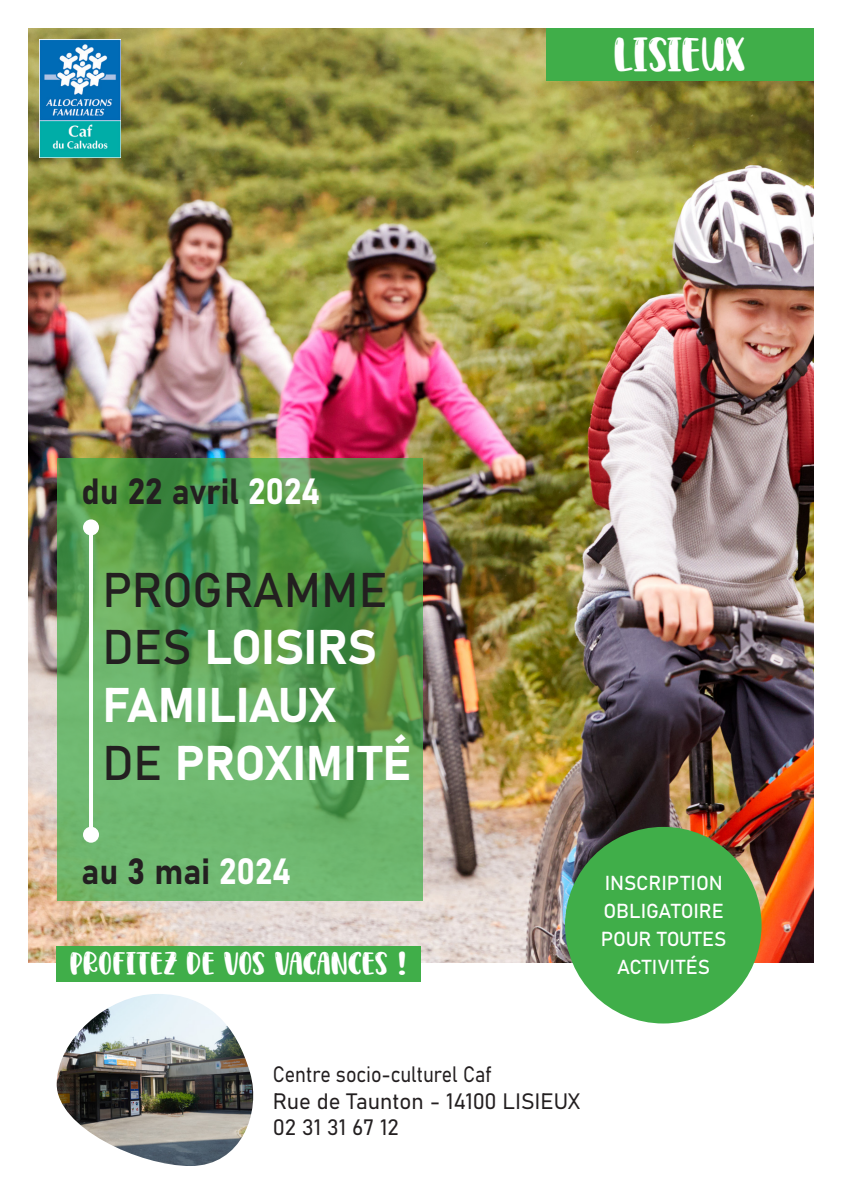
<style>
.page{position:relative;width:842px;height:1191px;background:#fff}
.page>*{position:absolute;margin:0;border:0;box-sizing:border-box;transform-origin:0 0}
.t1{font:48px "Bahnschrift";letter-spacing:-.01em;color:#fff}
.t2{font:48px "Bahnschrift";letter-spacing:-.01em;color:#231f20}
.t3{font:36px "Bahnschrift";color:#231f20;scale:.94 1}
.t4{font:36px "DEARSANTA";letter-spacing:-.07em;color:#fff;scale:1.25 1}
.t5{font:24px "DEARSANTA";letter-spacing:-.05em;color:#fff;scale:1.25 1}
.t6{font:22px "Bahnschrift";color:#231f20}
.t7{font:22px "Bahnschrift";color:#231f20;scale:.88 1}
.t8{font:20px "Bahnschrift";color:#fff}
.s1{color:#fff}
.s2{color:#231f20}
.s3{font-family:"Arial Rounded MT Bold";font-size:32px}
</style>
<div class="page">
<img style="left:28px;top:28px;width:786px;height:934px">
<svg style="left:57px;top:458px;width:366px;height:442px;background:#5ea45a"></svg>
<hr style="left:89px;top:527px;width:4px;height:307px;background:#fff">
<div style="left:83px;top:519px;width:16px;height:16px;background:#fff;border-radius:50%"></div>
<div style="left:83px;top:826px;width:16px;height:16px;background:#fff;border-radius:50%"></div>
<div style="left:57px;top:945px;width:364px;height:36px;background:#40ae49"></div>
<img style="left:40px;top:40px;width:80px;height:117px">
<div style="left:546px;top:28px;width:268px;height:53px;background:#40ae49"></div>
<div style="left:565px;top:827px;width:196px;height:196px;background:#40ae49;border-radius:50%"></div>
<img style="left:57px;top:994px;width:197px;height:172px">
<p class="t4" style="left:613px;top:30px;width:109px">LISIEUX</p>
<p class="t3" style="left:82px;top:464px;width:255px">du 22 avril <span class="s1">2024</span></p>
<p class="t2" style="left:102px;top:553px;width:287px">PROGRAMME</p>
<p class="t1" style="left:102px;top:611px;width:276px"><span class="s2">DES</span> LOISIRS</p>
<p class="t1" style="left:102px;top:668px;width:235px">FAMILIAUX</p>
<p class="t1" style="left:102px;top:726px;width:310px"><span class="s2">DE</span> PROXIMITÉ</p>
<p class="t3" style="left:82px;top:844px;width:224px">au 3 mai <span class="s1">2024</span></p>
<p class="t5" style="left:69px;top:947px;width:273px">PROFITEZ DE VOS VACANCES <span class="s3">!</span></p>
<p class="t8" style="left:605px;top:868px;width:119px">INSCRIPTION</p>
<p class="t8" style="left:604px;top:896px;width:122px">OBLIGATOIRE</p>
<p class="t8" style="left:601px;top:924px;width:127px">POUR TOUTES</p>
<p class="t8" style="left:617px;top:952px;width:94px">ACTIVITÉS</p>
<p class="t7" style="left:273px;top:1057px;width:250px">Centre socio-culturel Caf</p>
<p class="t6" style="left:273px;top:1084px;width:309px">Rue de Taunton - 14100 LISIEUX</p>
<p class="t6" style="left:273px;top:1110px;width:128px">02 31 31 67 12</p>
</div>
